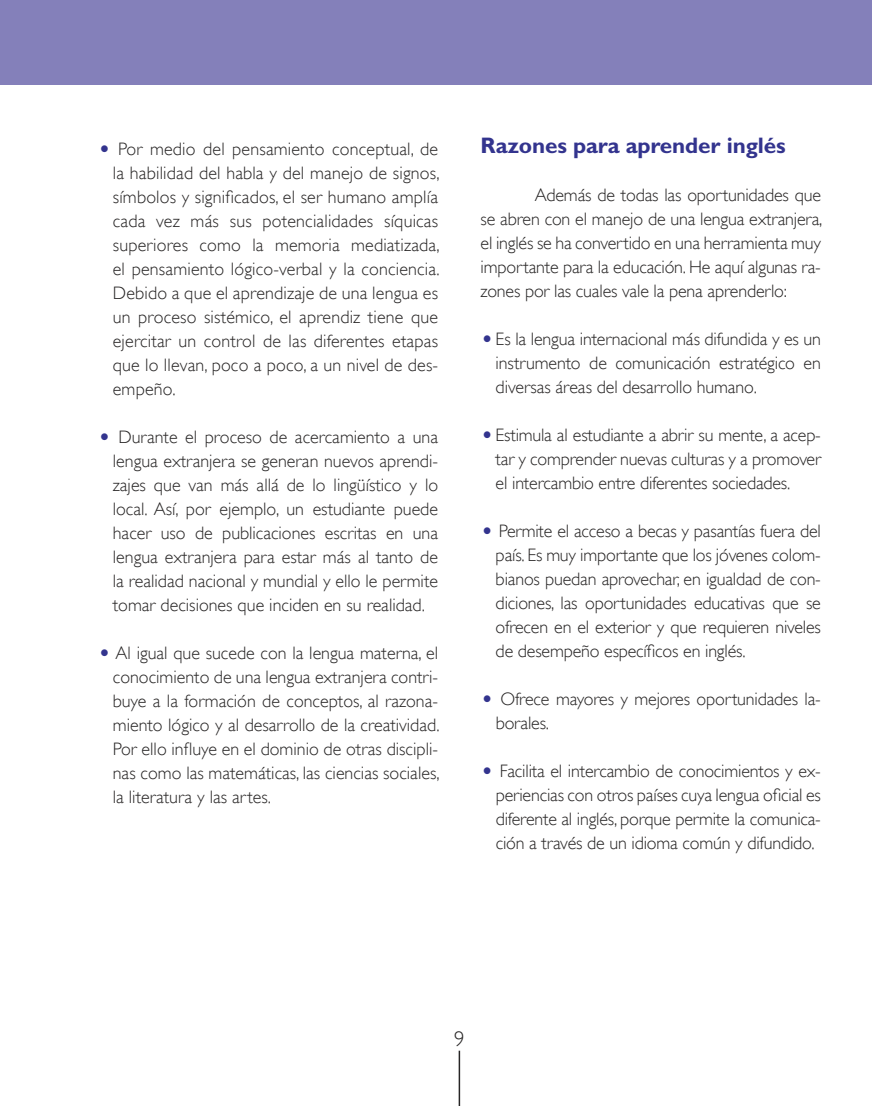
<style>
.page{position:relative;width:872px;height:1106px;background:#fff}
.page>*{position:absolute;margin:0;border:0;box-sizing:border-box;transform-origin:0 0}
.E_Sub_1{font:700 22.5px "Gill Sans";letter-spacing:-.005em;color:#33348e}
.t1{font:300 21px "Gill Sans";color:#272525}
.E_indent_1{font:300 18px/24px "Gill Sans";letter-spacing:-.01em;color:#272525;text-align:justify}
.E_body_1{font:300 18px/24px "Gill Sans";letter-spacing:-.01em;color:#272525;text-align:justify}
.s1{font-size:27px;color:#33348e}
</style>
<div class="page">
<div style="left:0;top:0;width:872px;height:84px;background:#8480ba"></div>
<hr style="left:458px;top:1050px;width:2px;height:56px;background:#272525">
<p class="E_indent_1" style="left:113px;top:137px;width:328px;text-indent:-15px"><span class="s1">•</span> Por medio del pensamiento conceptual, de la habilidad del habla y del manejo de signos, símbolos y significados, el ser humano amplía cada vez más sus potencialidades síquicas superiores como la memoria mediatizada, el pensamiento lógico-verbal y la conciencia.<br>Debido a que el aprendizaje de una lengua es un proceso sistémico, el aprendiz tiene que ejercitar un control de las diferentes etapas que lo llevan, poco a poco, a un nivel de des&shy;empeño.</p>
<p class="E_indent_1" style="left:113px;top:425px;width:327px;text-indent:-15px"><span class="s1">•</span> Durante el proceso de acercamiento a una lengua extranjera se generan nuevos aprendi&shy;zajes que van más allá de lo lingüístico y lo local. Así, por ejemplo, un estudiante puede hacer uso de publicaciones escritas en una lengua extranjera para estar más al tanto de la realidad nacional y mundial y ello le permite tomar decisiones que inciden en su realidad.</p>
<p class="E_indent_1" style="left:113px;top:641px;width:328px;text-indent:-15px"><span class="s1">•</span> Al igual que sucede con la lengua materna, el conocimiento de una lengua extranjera contri&shy;buye a la formación de conceptos, al razona&shy;miento lógico y al desarrollo de la creatividad.<br>Por ello influye en el dominio de otras discipli&shy;nas como las matemáticas, las ciencias sociales, la literatura y las artes.</p>
<p class="E_Sub_1" style="left:480px;top:132px;width:306px">Razones para aprender inglés</p>
<p class="E_body_1" style="left:480px;top:183px;width:343px;text-indent:54px">Además de todas las oportunidades que se abren con el manejo de una lengua extranjera, el inglés se ha convertido en una herramienta muy importante para la educación. He aquí algunas ra&shy;zones por las cuales vale la pena aprenderlo:</p>
<p class="E_indent_1" style="left:495px;top:327px;width:327px;text-indent:-15px"><span class="s1">•</span> Es la lengua internacional más difundida y es un instrumento de comunicación estratégico en diversas áreas del desarrollo humano.</p>
<p class="E_indent_1" style="left:495px;top:423px;width:327px;text-indent:-15px"><span class="s1">•</span>Estimula al estudiante a abrir su mente, a acep&shy;tar y comprender nuevas culturas y a promover el intercambio entre diferentes sociedades.</p>
<p class="E_indent_1" style="left:495px;top:519px;width:327px;text-indent:-15px"><span class="s1">•</span> Permite el acceso a becas y pasantías fuera del país. Es muy importante que los jóvenes colom&shy;bianos puedan aprovechar, en igualdad de con&shy;diciones, las oportunidades educativas que se ofrecen en el exterior y que requieren niveles de desempeño específicos en inglés.</p>
<p class="E_indent_1" style="left:495px;top:687px;width:327px;text-indent:-15px"><span class="s1">•</span> Ofrece mayores y mejores oportunidades la&shy;borales.</p>
<p class="E_indent_1" style="left:495px;top:759px;width:327px;text-indent:-15px"><span class="s1">•</span> Facilita el intercambio de conocimientos y ex&shy;periencias con otros países cuya lengua oficial es diferente al inglés, porque permite la comunica&shy;ción a través de un idioma común y difundido.</p>
<p class="t1" style="left:454px;top:1026px;width:12px">9</p>
</div>
